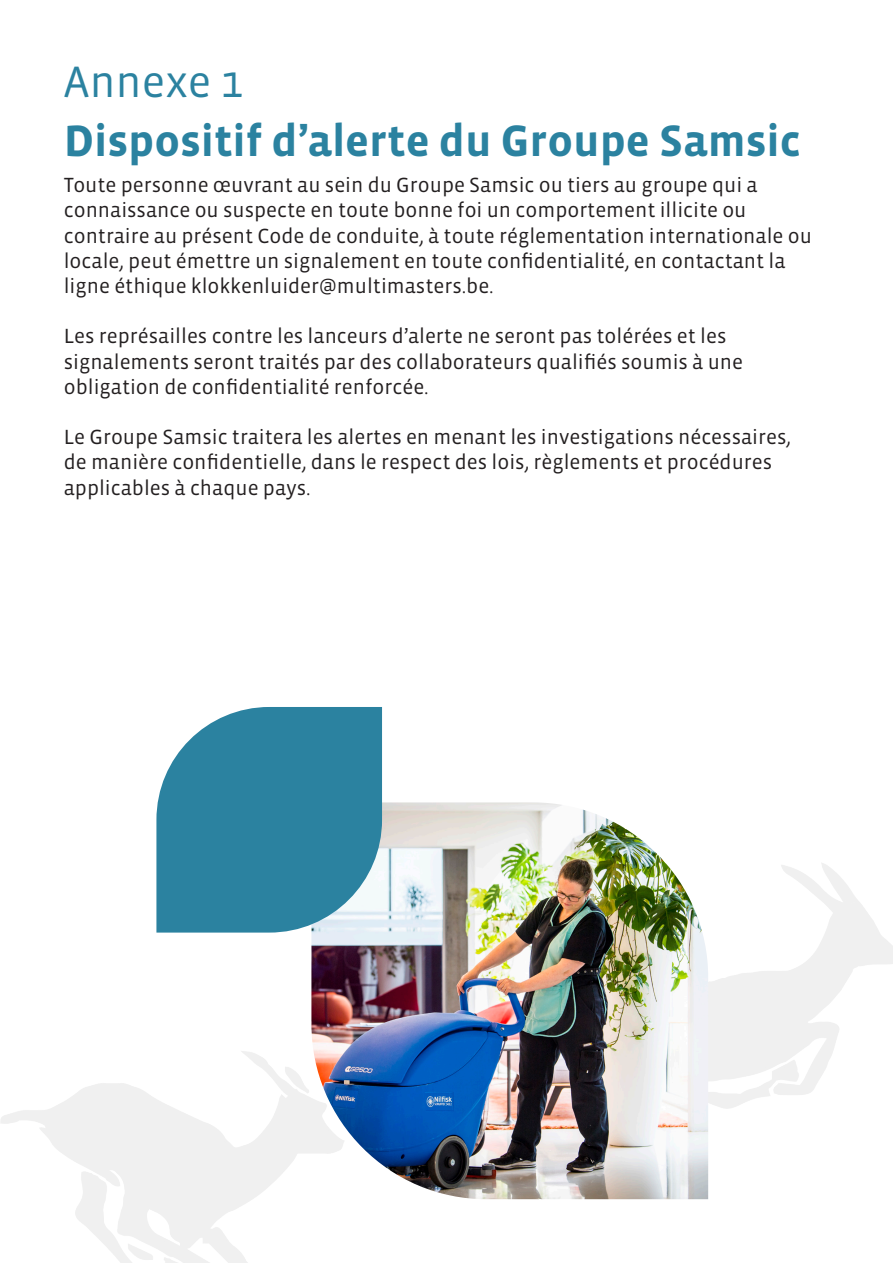
<style>
.page{position:relative;width:893px;height:1263px;background:#fff}
.page>*{position:absolute;margin:0;border:0;box-sizing:border-box;transform-origin:0 0}
.Alineastijl_1{font:700 45px "Vista Sans";color:#2b82a0}
.Alineastijl_1-2{font:45px "Vista Sans";color:#2b82a0}
.t1{font:21px/25.2px "Vista Sans";color:#231f20}
</style>
<div class="page">
<img style="left:311px;top:802px;width:397px;height:397px">
<svg style="left:156px;top:707px;width:226px;height:225px;background:#418fa9"></svg>
<p class="Alineastijl_1-2" style="left:64px;top:59px;width:181px">Annexe 1</p>
<p class="Alineastijl_1" style="left:64px;top:117px;width:738px">Dispositif d’alerte du Groupe Samsic</p>
<p class="t1" style="left:64px;top:173px;width:695px">Toute personne œuvrant au sein du Groupe Samsic ou tiers au groupe qui a</p>
<p class="t1" style="left:64px;top:198px;width:750px">connaissance ou suspecte en toute bonne foi un comportement illicite ou contraire au présent Code de conduite, à toute réglementation internationale ou locale, peut émettre un signalement en toute confidentialité, en contactant la ligne éthique klokkenluider@multimasters.be.</p>
<p class="t1" style="left:64px;top:324px;width:681px">Les représailles contre les lanceurs d’alerte ne seront pas tolérées et les signalements seront traités par des collaborateurs qualifiés soumis à une obligation de confidentialité renforcée.</p>
<p class="t1" style="left:64px;top:425px;width:729px">Le Groupe Samsic traitera les alertes en menant les investigations nécessaires,</p>
<p class="t1" style="left:64px;top:450px;width:710px">de manière confidentielle, dans le respect des lois, règlements et procédures</p>
<p class="t1" style="left:64px;top:475px;width:248px">applicables à chaque pays.</p>
</div>
